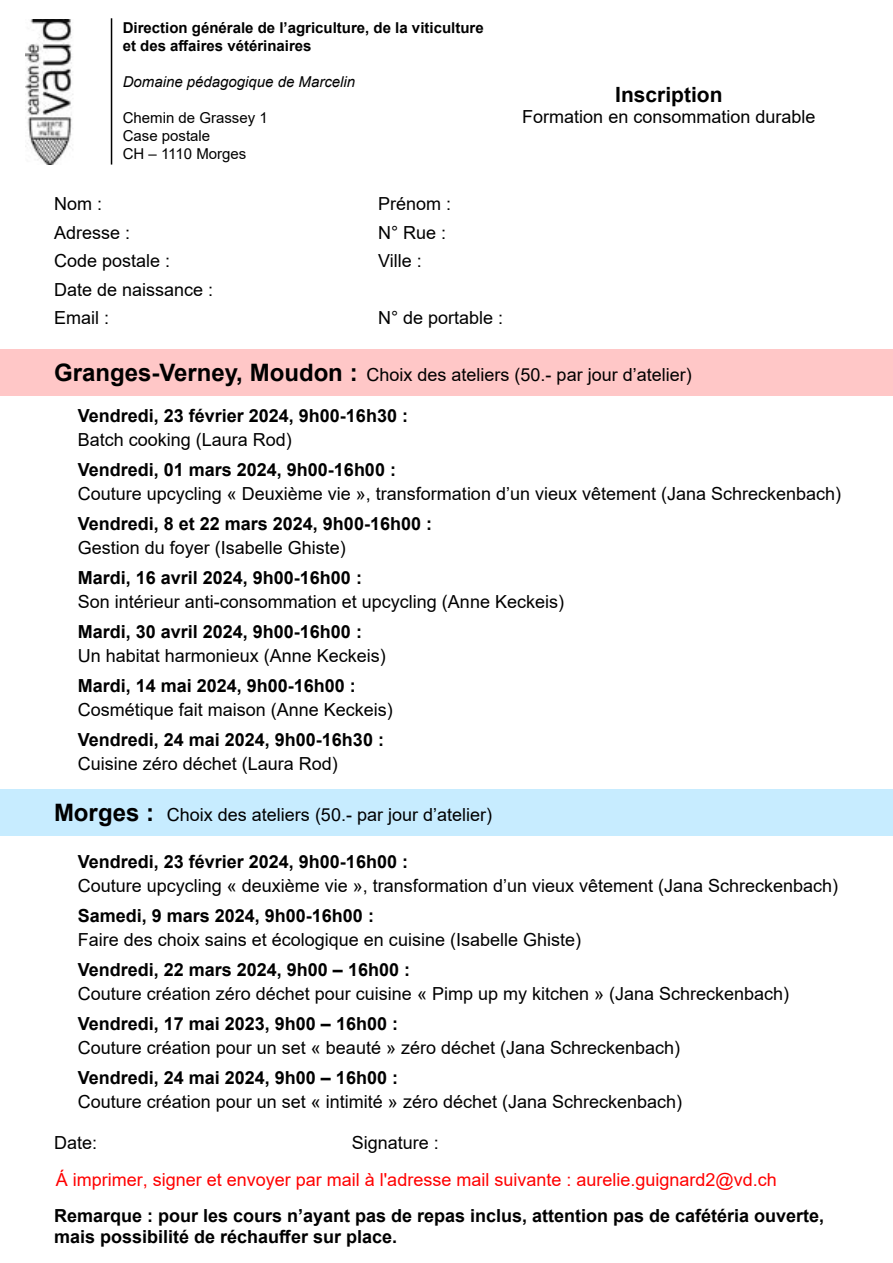
<style>
.page{position:relative;width:893px;height:1263px;background:#fff}
.page>*{position:absolute;margin:0;border:0;box-sizing:border-box;transform-origin:0 0}
.t1{font:700 24px "Arial";color:#000}
.t2{font:700 21px "Arial";color:#000}
.t3{font:18px "Arial";color:#000}
.t4{font:700 18px/21.6px "Arial";color:#000}
.t5{font:18px "Arial";color:#f00}
.t6{font:700 15px/18px "Arial";color:#000}
.t7{font:15px "Arial";color:#000}
.t8{font:italic 15px "Arial";color:#000}
</style>
<div class="page">
<div style="left:0;top:349px;width:893px;height:47px;background:#ffc7c7"></div>
<div style="left:0;top:789px;width:893px;height:47px;background:#c7ecff"></div>
<img style="left:25px;top:19px;width:86px;height:146px">
<hr style="left:111px;top:18px;width:1px;height:147px;background:#000">
<p class="t6" style="left:123px;top:19px;width:362px">Direction générale de l’agriculture, de la viticulture et des affaires vétérinaires</p>
<p class="t8" style="left:123px;top:72px;width:234px">Domaine pédagogique de Marcelin</p>
<p class="t7" style="left:123px;top:108px;width:147px">Chemin de Grassey 1</p>
<p class="t7" style="left:123px;top:126px;width:89px">Case postale</p>
<p class="t7" style="left:123px;top:144px;width:125px">CH – 1110 Morges</p>
<p class="t3" style="left:54px;top:191px;width:50px">Nom :</p>
<p class="t3" style="left:378px;top:191px;width:75px">Prénom :</p>
<p class="t3" style="left:54px;top:220px;width:78px">Adresse :</p>
<p class="t3" style="left:378px;top:220px;width:70px">N° Rue :</p>
<p class="t3" style="left:54px;top:248px;width:118px">Code postale :</p>
<p class="t3" style="left:378px;top:248px;width:45px">Ville :</p>
<p class="t3" style="left:54px;top:277px;width:161px">Date de naissance :</p>
<p class="t3" style="left:54px;top:305px;width:57px">Email :</p>
<p class="t3" style="left:378px;top:305px;width:127px">N° de portable :</p>
<p class="t2" style="left:615px;top:80px;width:109px">Inscription</p>
<p class="t3" style="left:522px;top:105px;width:295px">Formation en consommation durable</p>
<p class="t1" style="left:54px;top:356px;width:305px">Granges-Verney, Moudon :</p>
<p class="t3" style="left:367px;top:362px;width:327px">Choix des ateliers (50.- par jour d’atelier)</p>
<p class="t4" style="left:78px;top:405px;width:332px">Vendredi, 23 février 2024, 9h00-16h30 :</p>
<p class="t3" style="left:78px;top:427px;width:216px">Batch cooking (Laura Rod)</p>
<p class="t4" style="left:78px;top:459px;width:320px">Vendredi, 01 mars 2024, 9h00-16h00 :</p>
<p class="t3" style="left:78px;top:481px;width:765px">Couture upcycling « Deuxième vie », transformation d’un vieux vêtement (Jana Schreckenbach)</p>
<p class="t4" style="left:78px;top:513px;width:356px">Vendredi, 8 et 22 mars 2024, 9h00-16h00 :</p>
<p class="t3" style="left:78px;top:535px;width:270px">Gestion du foyer (Isabelle Ghiste)</p>
<p class="t4" style="left:78px;top:567px;width:286px">Mardi, 16 avril 2024, 9h00-16h00 :</p>
<p class="t3" style="left:78px;top:589px;width:488px">Son intérieur anti-consommation et upcycling (Anne Keckeis)</p>
<p class="t4" style="left:78px;top:621px;width:286px">Mardi, 30 avril 2024, 9h00-16h00 :</p>
<p class="t3" style="left:78px;top:643px;width:310px">Un habitat harmonieux (Anne Keckeis)</p>
<p class="t4" style="left:78px;top:675px;width:280px">Mardi, 14 mai 2024, 9h00-16h00 :</p>
<p class="t3" style="left:78px;top:697px;width:317px">Cosmétique fait maison (Anne Keckeis)</p>
<p class="t4" style="left:78px;top:729px;width:308px">Vendredi, 24 mai 2024, 9h00-16h30 :</p>
<p class="t3" style="left:78px;top:751px;width:262px">Cuisine zéro déchet (Laura Rod)</p>
<p class="t1" style="left:54px;top:796px;width:102px">Morges :</p>
<p class="t4" style="left:78px;top:851px;width:332px">Vendredi, 23 février 2024, 9h00-16h00 :</p>
<p class="t3" style="left:78px;top:873px;width:762px">Couture upcycling « deuxième vie », transformation d’un vieux vêtement (Jana Schreckenbach)</p>
<p class="t4" style="left:78px;top:905px;width:298px">Samedi, 9 mars 2024, 9h00-16h00 :</p>
<p class="t3" style="left:78px;top:927px;width:505px">Faire des choix sains et écologique en cuisine (Isabelle Ghiste)</p>
<p class="t4" style="left:78px;top:959px;width:334px">Vendredi, 22 mars 2024, 9h00 – 16h00 :</p>
<p class="t3" style="left:78px;top:981px;width:713px">Couture création zéro déchet pour cuisine « Pimp up my kitchen » (Jana Schreckenbach)</p>
<p class="t4" style="left:78px;top:1013px;width:322px">Vendredi, 17 mai 2023, 9h00 – 16h00 :</p>
<p class="t3" style="left:78px;top:1035px;width:604px">Couture création pour un set « beauté » zéro déchet (Jana Schreckenbach)</p>
<p class="t4" style="left:78px;top:1067px;width:322px">Vendredi, 24 mai 2024, 9h00 – 16h00 :</p>
<p class="t3" style="left:78px;top:1089px;width:606px">Couture création pour un set « intimité » zéro déchet (Jana Schreckenbach)</p>
<p class="t3" style="left:167px;top:803px;width:327px">Choix des ateliers (50.- par jour d’atelier)</p>
<p class="t3" style="left:54px;top:1130px;width:45px">Date:</p>
<p class="t3" style="left:352px;top:1130px;width:89px">Signature :</p>
<p class="t5" style="left:56px;top:1167px;width:722px">Á imprimer, signer et envoyer par mail à l'adresse mail suivante : aurelie.guignard2@vd.ch</p>
<p class="t4" style="left:54px;top:1205px;width:772px">Remarque : pour les cours n’ayant pas de repas inclus, attention pas de cafétéria ouverte, mais possibilité de réchauffer sur place.</p>
</div>
